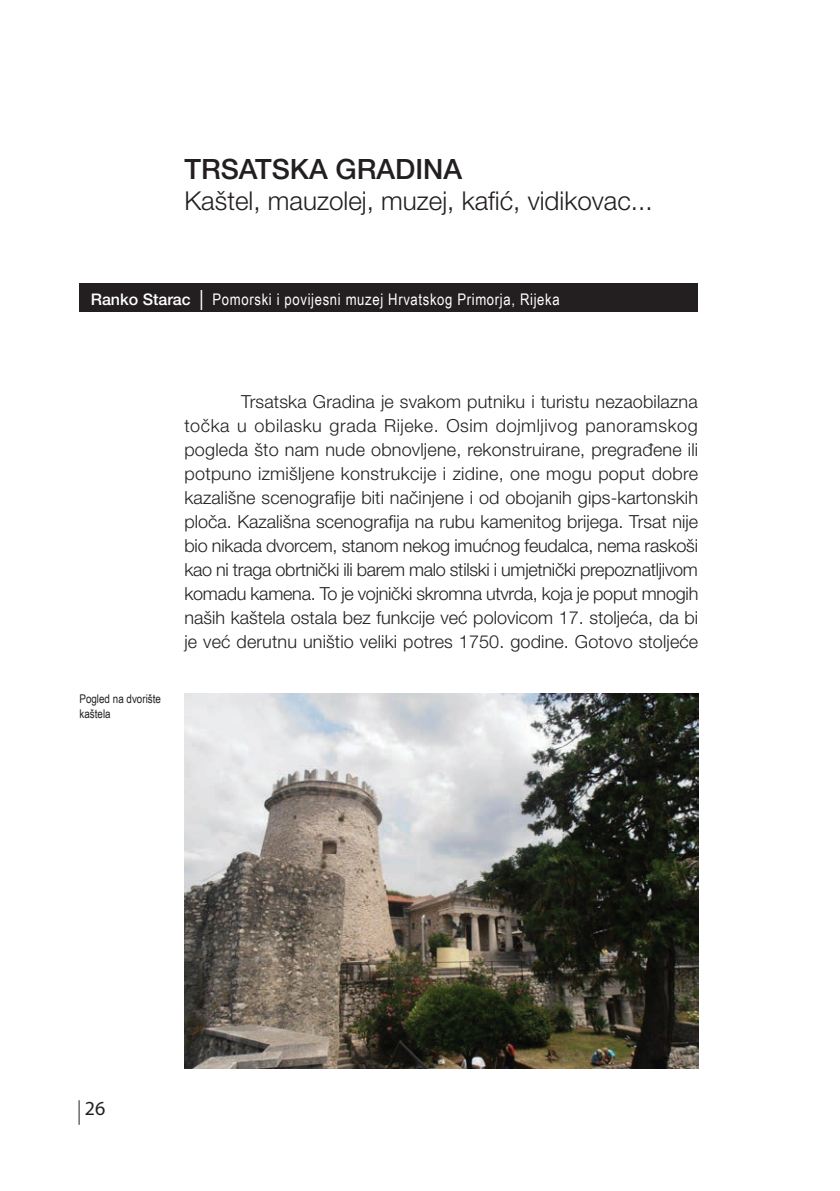
<style>
.page{position:relative;width:840px;height:1191px;background:#fff}
.page>*{position:absolute;margin:0;border:0;box-sizing:border-box;transform-origin:0 0}
.t1{font:500 28px "Helvetica Neue";color:#231f20}
.t2{font:300 26px "Helvetica Neue";color:#231f20}
.t3{font:20px "Myriad Pro";color:#231f20}
.t4{font:300 18px/24px "Helvetica Neue";letter-spacing:.005em;color:#231f20;text-align:justify}
.t5{font:16px "Arial Narrow";letter-spacing:.04em;color:#fff}
.t6{font:12px/14.4px "Arial Narrow";color:#231f20}
.s1{font-family:"Helvetica Neue";font-weight:500}
.s2{font-family:"Myriad Pro";font-size:20px}
</style>
<div class="page">
<div style="left:79px;top:283px;width:618px;height:28px;background:#231f20"></div>
<svg style="left:79px;top:1100px;width:1px;height:24px"></svg>
<img style="left:184px;top:694px;width:513px;height:374px">
<h1 class="t1" style="left:184px;top:147px;width:19px">TRSATSKA</h1>
<h1 class="t1" style="left:335px;top:147px;width:108px">GRADINA</h1>
<h2 class="t2" style="left:184px;top:180px;width:469px">Kaštel, mauzolej, muzej, kafić, vidikovac...</h2>
<p class="t5" style="left:91px;top:288px;width:470px"><span class="s1">Ranko Starac</span> <span class="s2">|</span> Pomorski i povijesni muzej Hrvatskog Primorja, Rijeka</p>
<p class="t6" style="left:79px;top:691px;width:83px">Pogled na dvorište kaštela</p>
<p class="t4" style="left:184px;top:389px;width:515px;text-indent:57px">Trsatska Gradina je svakom putniku i turistu nezaobilazna točka u obilasku grada Rijeke. Osim dojmljivog panoramskog pogleda što nam nude obnovljene, rekonstruirane, pregrađene ili potpuno izmišljene konstrukcije i zidine, one mogu poput dobre kazališne scenografije biti načinjene i od obojanih gips-kartonskih ploča. Kazališna scenografija na rubu kamenitog brijega. Trsat nije bio nikada dvorcem, stanom nekog imućnog feudalca, nema raskoši kao ni traga obrtnički ili barem malo stilski i umjetnički prepoznatljivom komadu kamena. To je vojnički skromna utvrda, koja je poput mnogih naših kaštela ostala bez funkcije već polovicom 17. stoljeća, da bi je već derutnu uništio veliki potres 1750. godine. Gotovo stoljeće</p>
<p class="t3" style="left:85px;top:1096px;width:22px">26</p>
</div>
